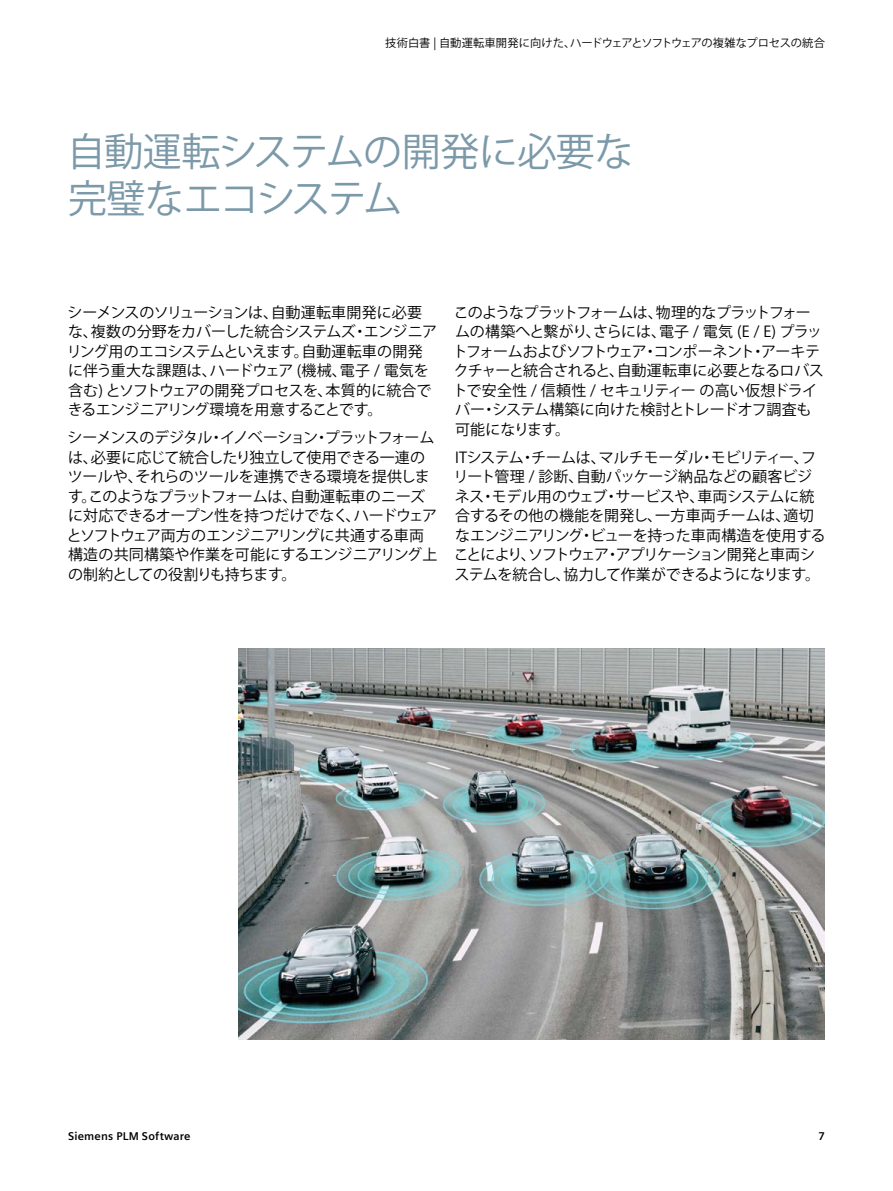
<style>
.page{position:relative;width:893px;height:1191px;background:#fff}
.page>*{position:absolute;margin:0;border:0;box-sizing:border-box;transform-origin:0 0}
.t1{font:39px/46.8px "Koz Go Pr 6 N";letter-spacing:-.025em;color:#7b99a9}
.t2{font:15px/19.5px "Koz Go Pr 6 N";letter-spacing:-.025em;color:#000}
.t3{font:11.25px "Koz Go Pr 6 N";letter-spacing:-.005em;color:#000}
.t4{font:700 11.25px "Siemens Sans Global";letter-spacing:.015em;color:#000}
</style>
<div class="page">
<img style="left:239px;top:648px;width:586px;height:391px">
<p class="t3" style="left:385px;top:37px;width:441px">技術白書 | 自動運転車開発に向けた、ハードウェアとソフトウェアの複雑なプロセスの統合</p>
<h1 class="t1" style="left:67px;top:129px;width:568px">自動運転システムの開発に必要な完璧なエコシステム</h1>
<p class="t2" style="left:67px;top:303px;width:372px">シーメンスのソリューションは、自動運転車開発に必要な、複数の分野をカバーした統合システムズ・エンジニアリング用のエコシステムといえます。自動運転車の開発に伴う重大な課題は、ハードウェア (機械、電子 / 電気を含む) とソフトウェアの開発プロセスを、本質的に統合できるエンジニアリング環境を用意することです。</p>
<p class="t2" style="left:67px;top:428px;width:372px">シーメンスのデジタル・イノベーション・プラットフォームは、必要に応じて統合したり独立して使用できる一連のツールや、それらのツールを連携できる環境を提供します。このようなプラットフォームは、自動運転車のニーズに対応できるオープン性を持つだけでなく、ハードウェアとソフトウェア両方のエンジニアリングに共通する車両構造の共同構築や作業を可能にするエンジニアリング上の制約としての役割りも持ちます。</p>
<p class="t2" style="left:453px;top:303px;width:373px">このようなプラットフォームは、物理的なプラットフォームの構築へと繫がり、さらには、電子 / 電気 (E / E) プラットフォームおよびソフトウェア・コンポーネント・アーキテクチャーと統合されると、自動運転車に必要となるロバストで安全性 / 信頼性 / セキュリティー の高い仮想ドライバー・システム構築に向けた検討とトレードオフ調査も可能になります。</p>
<p class="t2" style="left:454px;top:448px;width:373px">ITシステム・チームは、マルチモーダル・モビリティー、フリート管理 / 診断、自動パッケージ納品などの顧客ビジネス・モデル用のウェブ・サービスや、車両システムに統合するその他の機能を開発し、一方車両チームは、適切なエンジニアリング・ビューを持った車両構造を使用することにより、ソフトウェア・アプリケーション開発と車両システムを統合し、協力して作業ができるようになります。</p>
<p class="t4" style="left:68px;top:1129px;width:124px">Siemens PLM Software</p>
<p class="t4" style="left:818px;top:1129px;width:8px">7</p>
</div>
